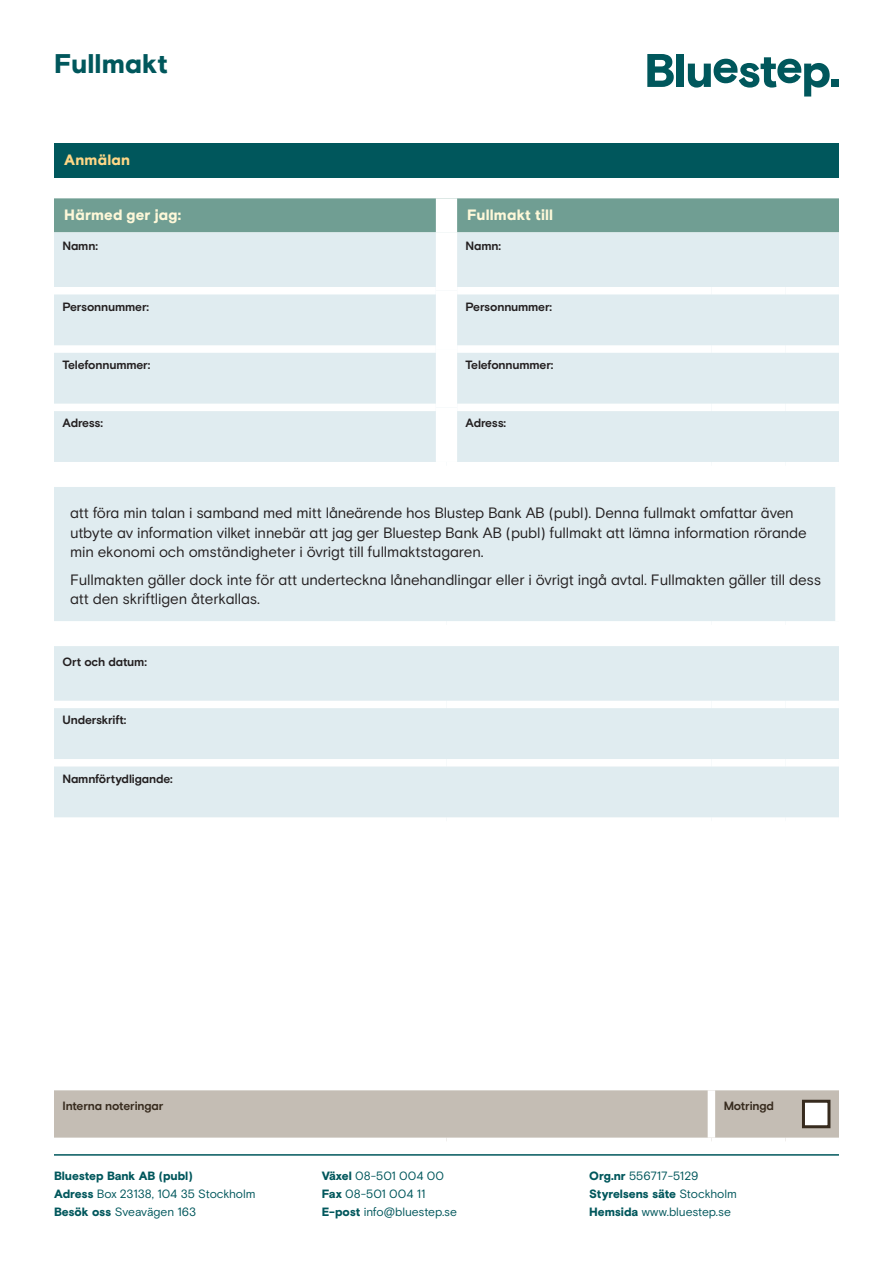
<style>
.page{position:relative;width:893px;height:1263px;background:#fff}
.page>*{position:absolute;margin:0;border:0;box-sizing:border-box;transform-origin:0 0}
.Rubrik{font:900 27px "Basis Grotesque Pro";color:#00575c}
.Tabel_-_brödtext{font:15px/19.5px "Basis Grotesque Pro";letter-spacing:-.01em;color:#231f20}
.Tabellrubrik{font:900 15px "Basis Grotesque Pro";letter-spacing:.01em;color:#fef8d9}
.Tabellrubrik-2{font:900 15px "Basis Grotesque Pro";letter-spacing:.015em;color:#fed786}
.t1{font:12px/18px "Basis Grotesque Pro";letter-spacing:-.005em;color:#00575c}
.Tabelltext{font:700 12px "Basis Grotesque Pro";letter-spacing:-.015em;color:#231f20}
.Tabelltext-2{font:700 12px "Basis Grotesque Pro";letter-spacing:-.015em;color:#372b1e}
.s1{font-weight:900}
</style>
<div class="page">
<hr style="left:54px;top:1154px;width:785px;height:2px;background:#00575c">
<svg style="left:647px;top:54px;width:27px;height:33px"></svg>
<div style="left:677px;top:54px;width:7px;height:33px;background:#00575c"></div>
<svg style="left:688px;top:57px;width:142px;height:40px"></svg>
<div style="left:832px;top:80px;width:7px;height:7px;background:#00575c"></div>
<div style="left:54px;top:143px;width:785px;height:34px;background:#00575c"></div>
<div style="left:54px;top:198px;width:785px;height:34px;background:#709e93"></div>
<svg style="left:54px;top:232px;width:785px;height:585px;background:#e2edf1"></svg>
<div style="left:835px;top:487px;width:8px;height:134px;background:#fff"></div>
<div style="left:54px;top:287px;width:382px;height:7px;background:#fff"></div>
<div style="left:457px;top:287px;width:254px;height:7px;background:#fff"></div>
<div style="left:711px;top:287px;width:74px;height:7px;background:#fff"></div>
<div style="left:785px;top:287px;width:54px;height:7px;background:#fff"></div>
<div style="left:54px;top:345px;width:382px;height:8px;background:#fff"></div>
<div style="left:457px;top:345px;width:254px;height:8px;background:#fff"></div>
<div style="left:711px;top:345px;width:74px;height:8px;background:#fff"></div>
<div style="left:785px;top:345px;width:54px;height:8px;background:#fff"></div>
<div style="left:54px;top:404px;width:382px;height:7px;background:#fff"></div>
<div style="left:457px;top:404px;width:254px;height:7px;background:#fff"></div>
<div style="left:711px;top:404px;width:74px;height:7px;background:#fff"></div>
<div style="left:785px;top:404px;width:54px;height:7px;background:#fff"></div>
<div style="left:54px;top:462px;width:392px;height:7px;background:#fff"></div>
<div style="left:446px;top:462px;width:265px;height:7px;background:#fff"></div>
<div style="left:711px;top:462px;width:74px;height:7px;background:#fff"></div>
<div style="left:785px;top:462px;width:54px;height:7px;background:#fff"></div>
<div style="left:54px;top:621px;width:392px;height:8px;background:#fff"></div>
<div style="left:446px;top:621px;width:265px;height:8px;background:#fff"></div>
<div style="left:711px;top:621px;width:74px;height:8px;background:#fff"></div>
<div style="left:785px;top:621px;width:58px;height:8px;background:#fff"></div>
<div style="left:54px;top:701px;width:392px;height:7px;background:#fff"></div>
<div style="left:446px;top:701px;width:265px;height:7px;background:#fff"></div>
<div style="left:711px;top:701px;width:74px;height:7px;background:#fff"></div>
<div style="left:785px;top:701px;width:54px;height:7px;background:#fff"></div>
<div style="left:54px;top:759px;width:392px;height:7px;background:#fff"></div>
<div style="left:446px;top:759px;width:265px;height:7px;background:#fff"></div>
<div style="left:711px;top:759px;width:74px;height:7px;background:#fff"></div>
<div style="left:785px;top:759px;width:54px;height:7px;background:#fff"></div>
<div style="left:436px;top:198px;width:21px;height:34px;background:#fff"></div>
<div style="left:436px;top:232px;width:21px;height:59px;background:#fff"></div>
<div style="left:436px;top:291px;width:21px;height:58px;background:#fff"></div>
<div style="left:436px;top:349px;width:21px;height:58px;background:#fff"></div>
<div style="left:436px;top:407px;width:21px;height:55px;background:#fff"></div>
<div style="left:54px;top:1090px;width:785px;height:47px;background:#c4bdb4"></div>
<div style="left:708px;top:1090px;width:7px;height:47px;background:#fff"></div>
<div style="left:802px;top:1100px;width:28px;height:28px;background:#fff;border:3px solid #372b1e"></div>
<p class="Rubrik" style="left:54px;top:48px;width:115px">Fullmakt</p>
<p class="Tabellrubrik-2" style="left:64px;top:151px;width:67px">Anmälan</p>
<p class="Tabellrubrik" style="left:64px;top:206px;width:119px">Härmed ger jag:</p>
<p class="Tabellrubrik" style="left:467px;top:206px;width:87px">Fullmakt till</p>
<p class="Tabelltext" style="left:63px;top:239px;width:37px">Namn:</p>
<p class="Tabelltext" style="left:466px;top:239px;width:37px">Namn:</p>
<p class="Tabelltext" style="left:63px;top:299px;width:88px">Personnummer:</p>
<p class="Tabelltext" style="left:466px;top:299px;width:88px">Personnummer:</p>
<p class="Tabelltext" style="left:63px;top:358px;width:89px">Telefonnummer:</p>
<p class="Tabelltext" style="left:466px;top:358px;width:89px">Telefonnummer:</p>
<p class="Tabelltext" style="left:63px;top:416px;width:42px">Adress:</p>
<p class="Tabelltext" style="left:466px;top:416px;width:42px">Adress:</p>
<p class="Tabel_-_brödtext" style="left:70px;top:503px;width:738px">att föra min talan i samband med mitt låneärende hos Blustep Bank AB (publ). Denna fullmakt omfattar även utbyte av information vilket innebär att jag ger Bluestep Bank AB (publ) fullmakt att lämna information rörande min ekonomi och omständigheter i övrigt till fullmaktstagaren.</p>
<p class="Tabel_-_brödtext" style="left:70px;top:571px;width:753px;line-height:18.5px">Fullmakten gäller dock inte för att underteckna lånehandlingar eller i övrigt ingå avtal. Fullmakten gäller till dess att den skriftligen återkallas.</p>
<p class="Tabelltext" style="left:63px;top:655px;width:86px">Ort och datum:</p>
<p class="Tabelltext" style="left:63px;top:713px;width:66px">Underskrift:</p>
<p class="Tabelltext" style="left:63px;top:771px;width:112px">Namnförtydligande:</p>
<p class="Tabelltext-2" style="left:63px;top:1099px;width:102px">Interna noteringar</p>
<p class="Tabelltext-2" style="left:724px;top:1099px;width:52px">Motringd</p>
<p class="t1" style="left:54px;top:1167px;width:203px"><span class="s1">Bluestep Bank AB (publ)<br>Adress</span> Box 23138, 104 35 Stockholm<br><span class="s1">Besök oss</span> Sveavägen 163</p>
<p class="t1" style="left:322px;top:1167px;width:137px"><span class="s1">Växel</span> 08-501 004 00<br><span class="s1">Fax</span> 08-501 004 11<br><span class="s1">E-post</span> info@bluestep.se</p>
<p class="t1" style="left:589px;top:1167px;width:149px"><span class="s1">Org.nr</span> 556717-5129<br><span class="s1">Styrelsens säte</span> Stockholm<br><span class="s1">Hemsida</span> www.bluestep.se</p>
</div>
